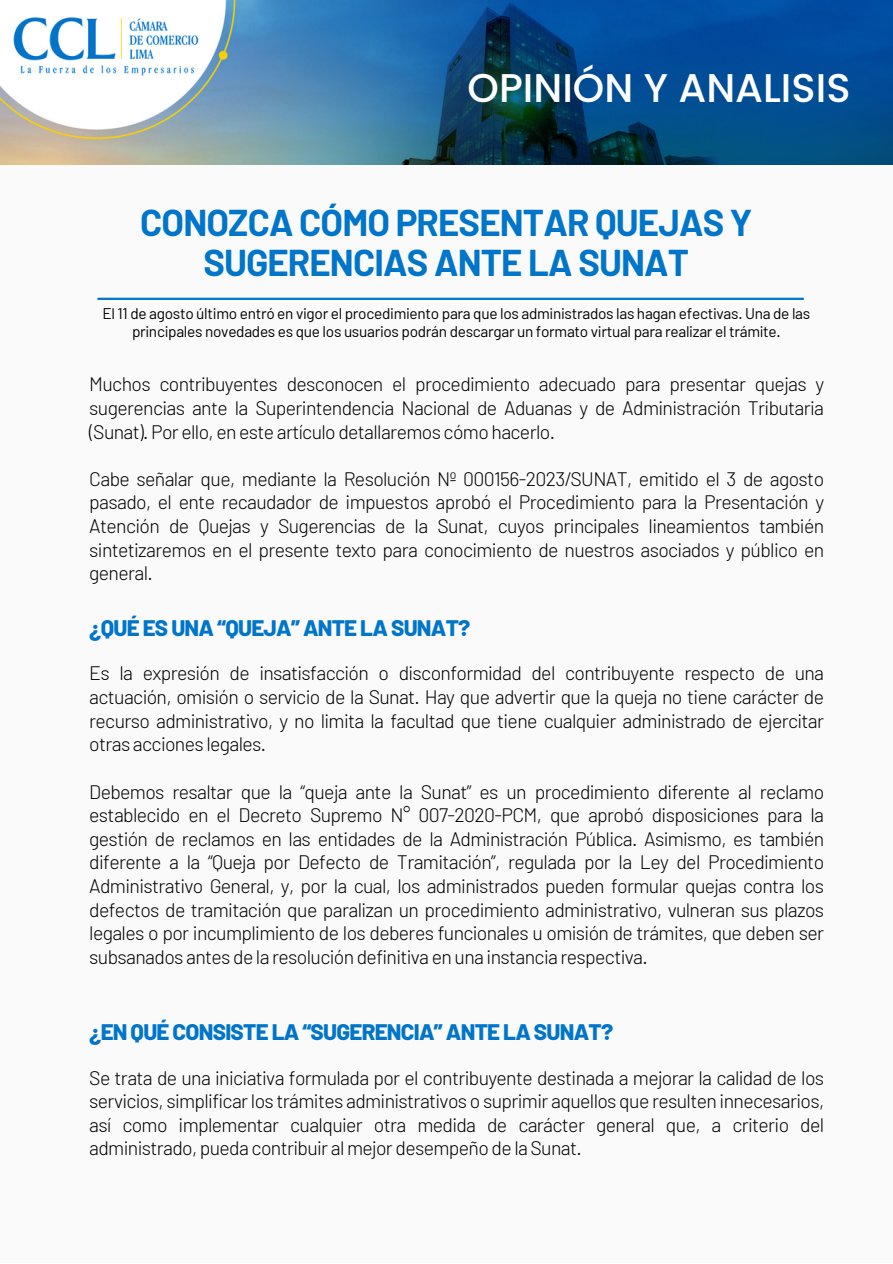
<style>
.page{position:relative;width:893px;height:1264px;background:#fff}
.page>*{position:absolute;margin:0;border:0;box-sizing:border-box;transform-origin:0 0}
.t1{font:500 40.05px "Poppins";color:#fff}
.t2{font:700 36.45px/40.3px "Barlow";letter-spacing:-.025em;color:#0075c9;text-align:center}
.t3{font:800 22.5px "Barlow";letter-spacing:-.035em;color:#0075c9}
.t4{font:300 19.5px/23.5px "Barlow";letter-spacing:-.035em;color:#000;text-align:justify}
.t5{font:15.45px/18px "Barlow";letter-spacing:-.02em;color:#000;text-align:center}
</style>
<div class="page">
<div style="left:0;top:0;width:892px;height:1262px;background:#fafafa"></div>
<img style="left:0;top:0;width:892px;height:164px">
<hr style="left:97px;top:298px;width:706px;height:2px;background:#0075c9">
<p class="t1" style="left:467px;top:60px;width:384px">OPINIÓN Y ANALISIS</p>
<p class="t2" style="left:140px;top:201px;width:613px">CONOZCA CÓMO PRESENTAR QUEJAS Y<br>SUGERENCIAS ANTE LA SUNAT</p>
<p class="t5" style="left:102px;top:303px;width:709px">El 11 de agosto último entró en vigor el procedimiento para que los administrados las hagan efectivas. Una de las principales novedades es que los usuarios podrán descargar un formato virtual para realizar el trámite.</p>
<p class="t4" style="left:89px;top:372px;width:736px">Muchos contribuyentes desconocen el procedimiento adecuado para presentar quejas y sugerencias ante la Superintendencia Nacional de Aduanas y de Administración Tributaria (Sunat). Por ello, en este artículo detallaremos cómo hacerlo.</p>
<p class="t4" style="left:89px;top:466px;width:736px">Cabe señalar que, mediante la Resolución Nº 000156-2023/SUNAT, emitido el 3 de agosto pasado, el ente recaudador de impuestos aprobó el Procedimiento para la Presentación y Atención de Quejas y Sugerencias de la Sunat, cuyos principales lineamientos también sintetizaremos en el presente texto para conocimiento de nuestros asociados y público en general.</p>
<p class="t3" style="left:89px;top:613px;width:382px">¿QUÉ ES UNA “QUEJA” ANTE LA SUNAT?</p>
<p class="t4" style="left:89px;top:661px;width:736px">Es la expresión de insatisfacción o disconformidad del contribuyente respecto de una actuación, omisión o servicio de la Sunat. Hay que advertir que la queja no tiene carácter de recurso administrativo, y no limita la facultad que tiene cualquier administrado de ejercitar otras acciones legales.</p>
<p class="t4" style="left:89px;top:779px;width:736px">Debemos resaltar que la “queja ante la Sunat” es un procedimiento diferente al reclamo establecido en el Decreto Supremo N° 007-2020-PCM, que aprobó disposiciones para la gestión de reclamos en las entidades de la Administración Pública. Asimismo, es también diferente a la “Queja por Defecto de Tramitación”, regulada por la Ley del Procedimiento Administrativo General, y, por la cual, los administrados pueden formular quejas contra los defectos de tramitación que paralizan un procedimiento administrativo, vulneran sus plazos legales o por incumplimiento de los deberes funcionales u omisión de trámites, que deben ser subsanados antes de la resolución definitiva en una instancia respectiva.</p>
<p class="t3" style="left:89px;top:1017px;width:525px">¿EN QUÉ CONSISTE LA “SUGERENCIA” ANTE LA SUNAT?</p>
<p class="t4" style="left:89px;top:1064px;width:736px">Se trata de una iniciativa formulada por el contribuyente destinada a mejorar la calidad de los servicios, simplificar los trámites administrativos o suprimir aquellos que resulten innecesarios, así como implementar cualquier otra medida de carácter general que, a criterio del administrado, pueda contribuir al mejor desempeño de la Sunat.</p>
</div>
